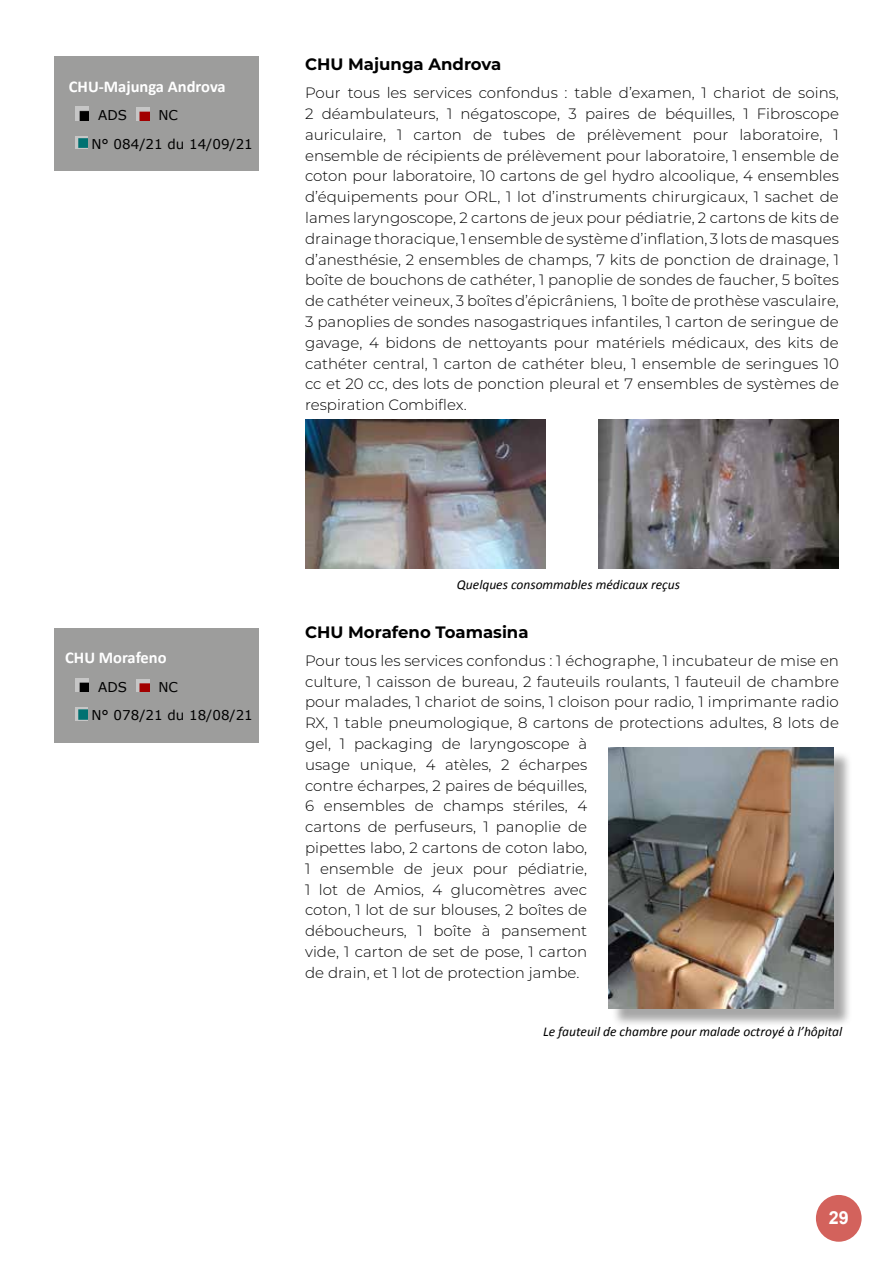
<style>
.page{position:relative;width:893px;height:1263px;background:#fff}
.page>*{position:absolute;margin:0;border:0;box-sizing:border-box;transform-origin:0 0}
.t1{font:700 18px "Arial";color:#fff}
.t2{font:700 16.5px "Montserrat";color:#000}
.t3{font:700 16.5px "Calibri";color:#fff}
.t4{font:300 15px/20.9px "Montserrat";color:#000;text-align:justify}
.t5{font:italic 13.5px "Calibri";color:#000}
.t6{font:13.5px/28.5px "Verdana";color:#000;text-align:center}
</style>
<div class="page">
<img style="left:305px;top:420px;width:240px;height:149px">
<img style="left:599px;top:420px;width:240px;height:149px">
<div style="left:54px;top:57px;width:204px;height:114px;background:#9d9d9c"></div>
<img style="left:75px;top:107px;width:14px;height:13px">
<svg style="left:137px;top:108px;width:12px;height:12px"></svg>
<svg style="left:75px;top:136px;width:13px;height:13px"></svg>
<div style="left:54px;top:628px;width:204px;height:115px;background:#9d9d9c"></div>
<img style="left:75px;top:678px;width:14px;height:13px">
<svg style="left:137px;top:679px;width:12px;height:12px"></svg>
<svg style="left:75px;top:708px;width:13px;height:12px"></svg>
<div style="left:611px;top:750px;width:242px;height:278px;background:#000;opacity:.35"></div>
<img style="left:608px;top:748px;width:226px;height:261px">
<div style="left:816px;top:1195px;width:46px;height:47px;background:#d3625c;border-radius:50%"></div>
<p class="t3" style="left:69px;top:76px;width:158px">CHU-Majunga Androva</p>
<p class="t6" style="left:98px;top:101px;width:30px">ADS</p>
<p class="t6" style="left:91px;top:101px;width:163px">NC<br>N° 084/21 du 14/09/21</p>
<p class="t2" style="left:305px;top:52px;width:198px">CHU Majunga Androva</p>
<p class="t4" style="left:305px;top:82px;width:535px">Pour tous les services confondus : table d’examen, 1 chariot de soins, 2 déambulateurs, 1 négatoscope, 3 paires de béquilles, 1 Fibroscope auriculaire, 1 carton de tubes de prélèvement pour laboratoire, 1 ensemble de récipients de prélèvement pour laboratoire, 1 ensemble de coton pour laboratoire, 10 cartons de gel hydro alcoolique, 4 ensembles d’équipements pour ORL, 1 lot d’instruments chirurgicaux, 1 sachet de lames laryngoscope, 2 cartons de jeux pour pédiatrie, 2 cartons de kits de drainage thoracique, 1 ensemble de système d’inflation, 3 lots de masques d’anesthésie, 2 ensembles de champs, 7 kits de ponction de drainage, 1 boîte de bouchons de cathéter, 1 panoplie de sondes de faucher, 5 boîtes de cathéter veineux, 3 boîtes d’épicrâniens, 1 boîte de prothèse vasculaire, 3 panoplies de sondes nasogastriques infantiles, 1 carton de seringue de gavage, 4 bidons de nettoyants pour matériels médicaux, des kits de cathéter central, 1 carton de cathéter bleu, 1 ensemble de seringues 10 cc et 20 cc, des lots de ponction pleural et 7 ensembles de systèmes de respiration Combiflex.</p>
<p class="t3" style="left:65px;top:647px;width:103px">CHU Morafeno</p>
<p class="t6" style="left:98px;top:673px;width:30px">ADS</p>
<p class="t6" style="left:91px;top:673px;width:163px">NC<br>N° 078/21 du 18/08/21</p>
<p class="t5" style="left:457px;top:575px;width:225px">Quelques consommables médicaux reçus</p>
<p class="t2" style="left:305px;top:620px;width:225px">CHU Morafeno Toamasina</p>
<p class="t4" style="left:305px;top:650px;width:535px;text-align:left">Pour tous les services confondus : 1 échographe, 1 incubateur de mise en culture, 1 caisson de bureau, 2 fauteuils roulants, 1 fauteuil de chambre pour malades, 1 chariot de soins, 1 cloison pour radio, 1 imprimante radio RX, 1 table pneumologique, 8 cartons de protections adultes, 8 lots de gel, 1 packaging de laryngoscope à<br>usage unique, 4 atèles, 2 écharpes<br>contre écharpes, 2 paires de béquilles,<br>6 ensembles de champs stériles, 4<br>cartons de perfuseurs, 1 panoplie de<br>pipettes labo, 2 cartons de coton labo,<br>1 ensemble de jeux pour pédiatrie,<br>1 lot de Amios, 4 glucomètres avec<br>coton, 1 lot de sur blouses, 2 boîtes de<br>déboucheurs, 1 boîte à pansement<br>vide, 1 carton de set de pose, 1 carton<br>de drain, et 1 lot de protection jambe.</p>
<p class="t5" style="left:543px;top:1023px;width:301px">Le fauteuil de chambre pour malade octroyé à l’hôpital</p>
<p class="t1" style="left:829px;top:1205px;width:22px">29</p>
</div>
